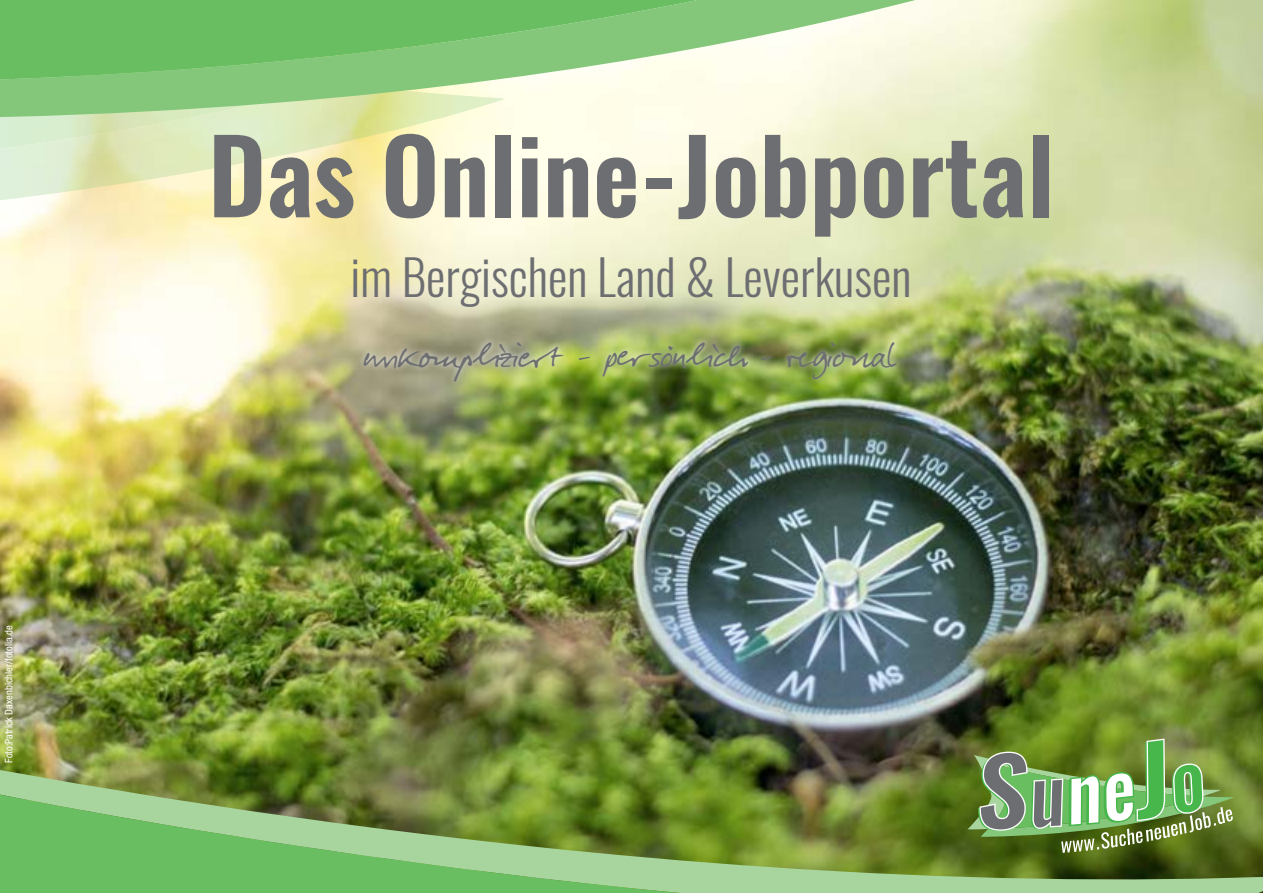
<style>
.page{position:relative;width:1263px;height:893px;background:#fff}
.page>*{position:absolute;margin:0;border:0;box-sizing:border-box;transform-origin:0 0}
.t1{font:600 101.7px "Oswald";color:#6d6e71}
.t2{font:300 48.9px "Oswald";color:#6d6e71}
.t3{font:45px "Darkwoman";color:#6d6e71}
.t4{font:condensed 10.5px "Helvetica Neue";color:#fff}
</style>
<div class="page">
<img style="left:0;top:0;width:1263px;height:738px">
<svg style="left:0;top:118px;width:506px;height:144px;background:#fbf4cb"></svg>
<svg style="left:340px;top:118px;width:99px;height:70px;background:#f5eeae"></svg>
<svg style="left:0;top:118px;width:340px;height:86px;background:#e7ecc1"></svg>
<svg style="left:0;top:0;width:1112px;height:118px;background:#d4e6b7"></svg>
<svg style="left:0;top:0;width:1049px;height:83px;background:#e5eeca"></svg>
<svg style="left:0;top:0;width:961px;height:81px;background:#95cf8a"></svg>
<img style="left:0;top:738px;width:1263px;height:155px">
<svg style="left:0;top:778px;width:1192px;height:115px;background:#76a152"></svg>
<div style="left:358px;top:334px;width:546px;height:53px;background:#fff;opacity:.75"></div>
<svg style="left:967px;top:738px;width:267px;height:115px;background:#769854"></svg>
<p class="t4" style="left:3px;top:763px;width:139px;rotate:-90deg">Foto:Patrick Daxenbichler/fotolia.de</p>
<h1 class="t1" style="left:208px;top:105px;width:847px">Das Online-Jobportal</h1>
<h2 class="t2" style="left:350px;top:244px;width:562px">im Bergischen Land &amp; Leverkusen</h2>
<h3 class="t3" style="left:364px;top:325px;width:534px">unkompliziert - persönlich - regional</h3>
</div>
